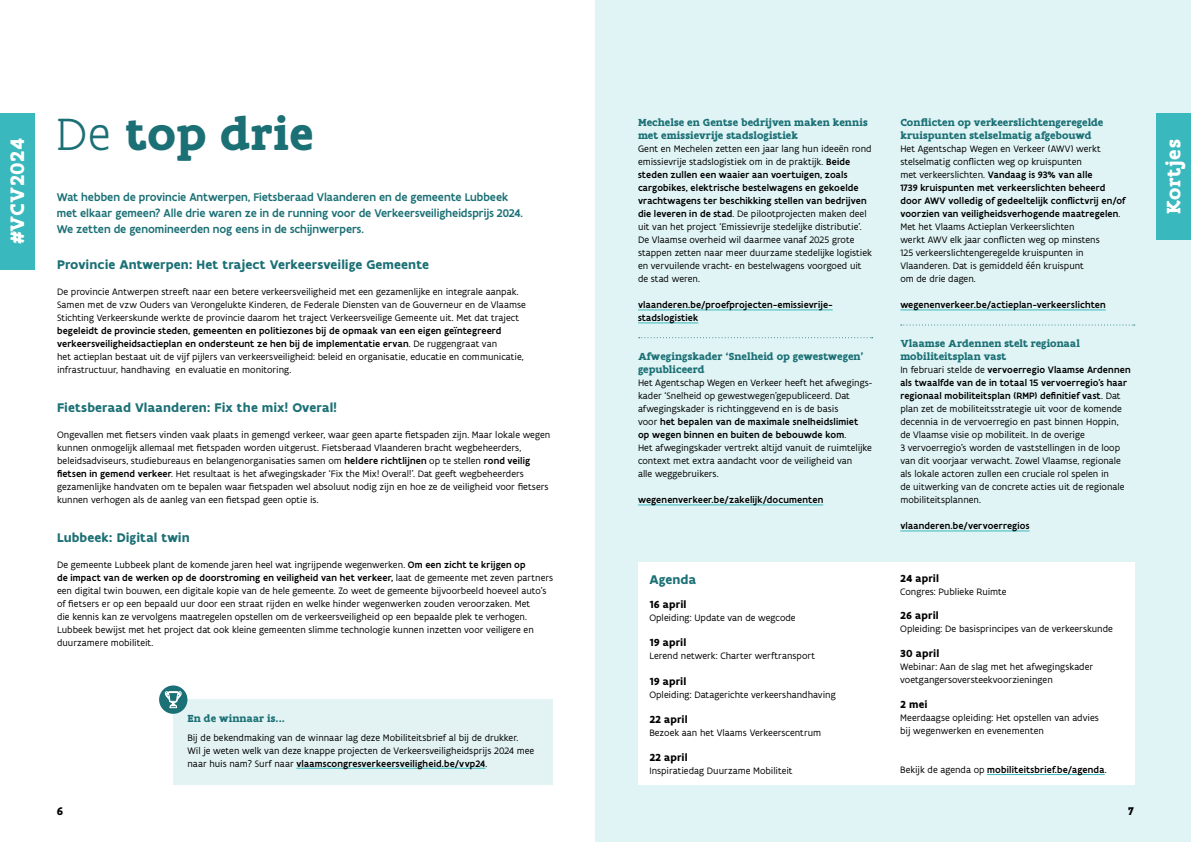
<style>
.page{position:relative;width:1191px;height:842px;background:#fff}
.page>*{position:absolute;margin:0;border:0;box-sizing:border-box;transform-origin:0 0}
.t1{font:700 48.6px "Flanders Art Serif";letter-spacing:.01em;color:#1b7075}
.Hoofdstuk{font:700 21px "Flanders Art Serif";letter-spacing:.03em;color:#fff}
.t2{font:700 13.5px "Flanders Art Sans";letter-spacing:.005em;color:#1b7075}
.Inleiding{font:500 12px/16px "Flanders Art Sans";color:#1b7075}
.t3{font:700 12px "Flanders Art Serif";color:#020203}
.t4{font:700 11px/13px "Flanders Art Serif";letter-spacing:.005em;color:#1b7075}
.Agenda_datum{font:700 11px "Flanders Art Sans";letter-spacing:.01em;color:#000}
.Body{font:10px/13px "Flanders Art Sans";color:#000}
.Body-2{font:500 10px/13px "Flanders Art Sans";letter-spacing:.015em;color:#000}
.s1{font-weight:300}
.s2{font-weight:500}
.s3{font-weight:400}
</style>
<div class="page">
<div style="left:595px;top:0;width:596px;height:842px;background:#e1f4f5"></div>
<svg style="left:639px;top:337px;width:233px;height:1px"></svg>
<svg style="left:900px;top:324px;width:234px;height:1px"></svg>
<div style="left:1156px;top:113px;width:35px;height:127px;background:#39b8bd"></div>
<div style="left:0;top:113px;width:35px;height:156px;background:#39b8bd"></div>
<div style="left:173px;top:700px;width:380px;height:85px;background:#e3f2f3"></div>
<hr style="left:296px;top:768px;width:189px;height:1px;background:#39b8bd">
<div style="left:159px;top:685px;width:28px;height:29px;background:#1b7075;border-radius:50%"></div>
<svg style="left:164px;top:688px;width:18px;height:20px"></svg>
<div style="left:638px;top:562px;width:496px;height:223px;background:#fff"></div>
<hr style="left:987px;top:774px;width:117px;height:1px;background:#39b8bd">
<hr style="left:638px;top:310px;width:194px;height:1px;background:#39b8bd">
<hr style="left:638px;top:323px;width:60px;height:1px;background:#39b8bd">
<hr style="left:638px;top:505px;width:185px;height:1px;background:#39b8bd">
<hr style="left:900px;top:310px;width:205px;height:1px;background:#39b8bd">
<hr style="left:900px;top:531px;width:129px;height:1px;background:#39b8bd">
<p class="Hoofdstuk" style="left:4px;top:245px;width:108px;rotate:-90deg">#VCV2024</p>
<h1 class="t1" style="left:57px;top:103px;width:259px"><span class="s1">De</span> top drie</h1>
<p class="Inleiding" style="left:57px;top:189px;width:468px">Wat hebben de provincie Antwerpen, Fietsberaad Vlaanderen en de gemeente Lubbeek met elkaar gemeen? Alle drie waren ze in de running voor de Verkeersveiligheidsprijs 2024.<br>We zetten de genomineerden nog eens in de schijnwerpers.</p>
<h3 class="t2" style="left:57px;top:256px;width:373px">Provincie Antwerpen: Het traject Verkeersveilige Gemeente</h3>
<p class="Body" style="left:57px;top:285px;width:470px">De provincie Antwerpen streeft naar een betere verkeersveiligheid met een gezamenlijke en integrale aanpak.<br>Samen met de vzw Ouders van Verongelukte Kinderen, de Federale Diensten van de Gouverneur en de Vlaamse Stichting Verkeerskunde werkte de provincie daarom het traject Verkeersveilige Gemeente uit. Met dat traject <span class="s2">begeleidt de provincie steden, gemeenten en politiezones bij de opmaak van een eigen geïntegreerd verkeersveiligheidsactieplan en ondersteunt ze hen bij de implementatie ervan</span>. De ruggengraat van<br>het actieplan bestaat uit de vijf pijlers van verkeersveiligheid: beleid en organisatie, educatie en communicatie, infrastructuur, handhaving en evaluatie en monitoring.</p>
<h3 class="t2" style="left:57px;top:399px;width:282px">Fietsberaad Vlaanderen: Fix the mix! Overal!</h3>
<p class="Body" style="left:57px;top:428px;width:495px">Ongevallen met fietsers vinden vaak plaats in gemengd verkeer, waar geen aparte fietspaden zijn. Maar lokale wegen kunnen onmogelijk allemaal met fietspaden worden uitgerust. Fietsberaad Vlaanderen bracht wegbeheerders, beleidsadviseurs, studiebureaus en belangenorganisaties samen om <span class="s2">heldere richtlijnen</span> op te stellen <span class="s2">rond veilig fietsen in gemend verkeer</span>. Het resultaat is het afwegingskader ‘Fix the Mix! Overal!’. Dat geeft wegbeheerders gezamenlijke handvaten om te bepalen waar fietspaden wel absoluut nodig zijn en hoe ze de veiligheid voor fietsers kunnen verhogen als de aanleg van een fietspad geen optie is.</p>
<h3 class="t2" style="left:57px;top:529px;width:134px">Lubbeek: Digital twin</h3>
<p class="Body" style="left:57px;top:558px;width:498px">De gemeente Lubbeek plant de komende jaren heel wat ingrijpende wegenwerken. <span class="s2">Om een zicht te krijgen op<br>de impact van de werken op de doorstroming en veiligheid van het verkeer,</span> laat de gemeente met zeven partners een digital twin bouwen, een digitale kopie van de hele gemeente. Zo weet de gemeente bijvoorbeeld hoeveel auto’s of fietsers er op een bepaald uur door een straat rijden en welke hinder wegenwerken zouden veroorzaken. Met<br>die kennis kan ze vervolgens maatregelen opstellen om de verkeersveiligheid op een bepaalde plek te verhogen.<br>Lubbeek bewijst met het project dat ook kleine gemeenten slimme technologie kunnen inzetten voor veiligere en duurzamere mobiliteit.</p>
<h4 class="t4" style="left:187px;top:712px;width:99px">En de winnaar is...</h4>
<p class="Body" style="left:187px;top:731px;width:348px">Bij de bekendmaking van de winnaar lag deze Mobiliteitsbrief al bij de drukker.<br>Wil je weten welk van deze knappe projecten de Verkeersveiligheidsprijs 2024 mee naar huis nam? Surf naar <span class="s2">vlaamscongresverkeersveiligheid.be/vvp24</span>.</p>
<h4 class="t4" style="left:638px;top:116px;width:231px">Mechelse en Gentse bedrijven maken kennis met emissievrije stadslogistiek</h4>
<p class="Body" style="left:638px;top:142px;width:235px">Gent en Mechelen zetten een jaar lang hun ideeën rond emissievrije stadslogistiek om in de praktijk. <span class="s2">Beide steden zullen een waaier aan voertuigen, zoals cargobikes, elektrische bestelwagens en gekoelde vrachtwagens ter beschikking stellen van bedrijven die leveren in de stad</span>. De pilootprojecten maken deel uit van het project ‘Emissievrije stedelijke distributie’.<br>De Vlaamse overheid wil daarmee vanaf 2025 grote stappen zetten naar meer duurzame stedelijke logistiek en vervuilende vracht- en bestelwagens voorgoed uit de stad weren.</p>
<p class="Body-2" style="left:638px;top:299px;width:196px">vlaanderen.be/proefprojecten-emissievrije&shy;stadslogistiek</p>
<h4 class="t4" style="left:638px;top:350px;width:227px">Afwegingskader ‘Snelheid op gewestwegen’ gepubliceerd</h4>
<p class="Body" style="left:638px;top:376px;width:235px">Het Agentschap Wegen en Verkeer heeft het afwegings&shy;kader ‘Snelheid op gewestwegen’gepubliceerd. Dat afwegingskader is richtinggevend en is de basis<br>voor <span class="s2">het bepalen van de maximale snelheidslimiet op wegen binnen en buiten de bebouwde kom</span>.<br>Het afwegingskader vertrekt altijd vanuit de ruimtelijke context met extra aandacht voor de veiligheid van<br>alle weggebruikers.</p>
<p class="Body-2" style="left:638px;top:494px;width:187px">wegenenverkeer.be/zakelijk/documenten</p>
<h3 class="t2" style="left:649px;top:571px;width:48px">Agenda</h3>
<p class="Agenda_datum" style="left:649px;top:597px;width:39px">16 april</p>
<p class="Body" style="left:649px;top:611px;width:148px">Opleiding: Update van de wegcode</p>
<p class="Agenda_datum" style="left:649px;top:635px;width:39px">19 april</p>
<p class="Body" style="left:649px;top:649px;width:167px">Lerend netwerk: Charter werftransport</p>
<p class="Agenda_datum" style="left:649px;top:674px;width:39px">19 april</p>
<p class="Body" style="left:649px;top:688px;width:188px">Opleiding: Datagerichte verkeershandhaving</p>
<p class="Agenda_datum" style="left:649px;top:712px;width:40px">22 april</p>
<p class="Body" style="left:649px;top:726px;width:173px">Bezoek aan het Vlaams Verkeerscentrum</p>
<p class="Agenda_datum" style="left:649px;top:750px;width:40px">22 april</p>
<p class="Body" style="left:649px;top:764px;width:145px">Inspiratiedag Duurzame Mobiliteit</p>
<h4 class="t4" style="left:900px;top:116px;width:205px">Conflicten op verkeerslichtengeregelde kruispunten stelselmatig afgebouwd</h4>
<p class="Body" style="left:900px;top:142px;width:226px">Het Agentschap Wegen en Verkeer (AWV) werkt stelselmatig conflicten weg op kruispunten<br>met verkeerslichten. <span class="s2">Vandaag is 93% van alle<br>1739 kruispunten met verkeerslichten beheerd door AWV volledig of gedeeltelijk conflictvrij en/of voorzien van veiligheidsverhogende maatregelen</span>.<br>Met het Vlaams Actieplan Verkeerslichten<br>werkt AWV elk jaar conflicten weg op minstens<br>125 verkeerslichtengeregelde kruispunten in Vlaanderen. Dat is gemiddeld één kruispunt<br>om de drie dagen.</p>
<p class="Body-2" style="left:900px;top:299px;width:207px">wegenenverkeer.be/actieplan-verkeerslichten</p>
<h4 class="t4" style="left:900px;top:337px;width:181px">Vlaamse Ardennen stelt regionaal mobiliteitsplan vast</h4>
<p class="Body" style="left:900px;top:363px;width:232px">In februari stelde de <span class="s2">vervoerregio Vlaamse Ardennen als twaalfde van de in totaal 15 vervoerregio’s haar regionaal mobiliteitsplan (RMP) definitief vast</span>. Dat plan zet de mobiliteitsstrategie uit voor de komende decennia in de vervoerregio en past binnen Hoppin, de Vlaamse visie op mobiliteit. In de overige<br>3 vervoerregio’s worden de vaststellingen in de loop van dit voorjaar verwacht. Zowel Vlaamse, regionale als lokale actoren zullen een cruciale rol spelen in<br>de uitwerking van de concrete acties uit de regionale mobiliteitsplannen.</p>
<p class="Body-2" style="left:900px;top:520px;width:131px">vlaanderen.be/vervoerregios</p>
<p class="Agenda_datum" style="left:900px;top:571px;width:40px">24 april</p>
<p class="Body" style="left:900px;top:585px;width:108px">Congres: Publieke Ruimte</p>
<p class="Agenda_datum" style="left:900px;top:608px;width:40px">26 april</p>
<p class="Body" style="left:900px;top:622px;width:214px">Opleiding: De basisprincipes van de verkeerskunde</p>
<p class="Agenda_datum" style="left:900px;top:646px;width:41px">30 april</p>
<p class="Body" style="left:900px;top:660px;width:194px">Webinar: Aan de slag met het afwegingskader voetgangersoversteekvoorzieningen</p>
<p class="Agenda_datum" style="left:900px;top:697px;width:29px">2 mei</p>
<p class="Body" style="left:900px;top:711px;width:200px">Meerdaagse opleiding: Het opstellen van advies bij wegenwerken en evenementen</p>
<p class="Body-2" style="left:900px;top:763px;width:208px"><span class="s3">Bekijk de agenda op</span> mobiliteitsbrief.be/agenda<span class="s3">.</span></p>
<p class="t3" style="left:57px;top:804px;width:8px">6</p>
<p class="t3" style="left:1128px;top:804px;width:8px">7</p>
<p class="Hoofdstuk" style="left:1160px;top:214px;width:77px;rotate:-90deg">Kortjes</p>
</div>
